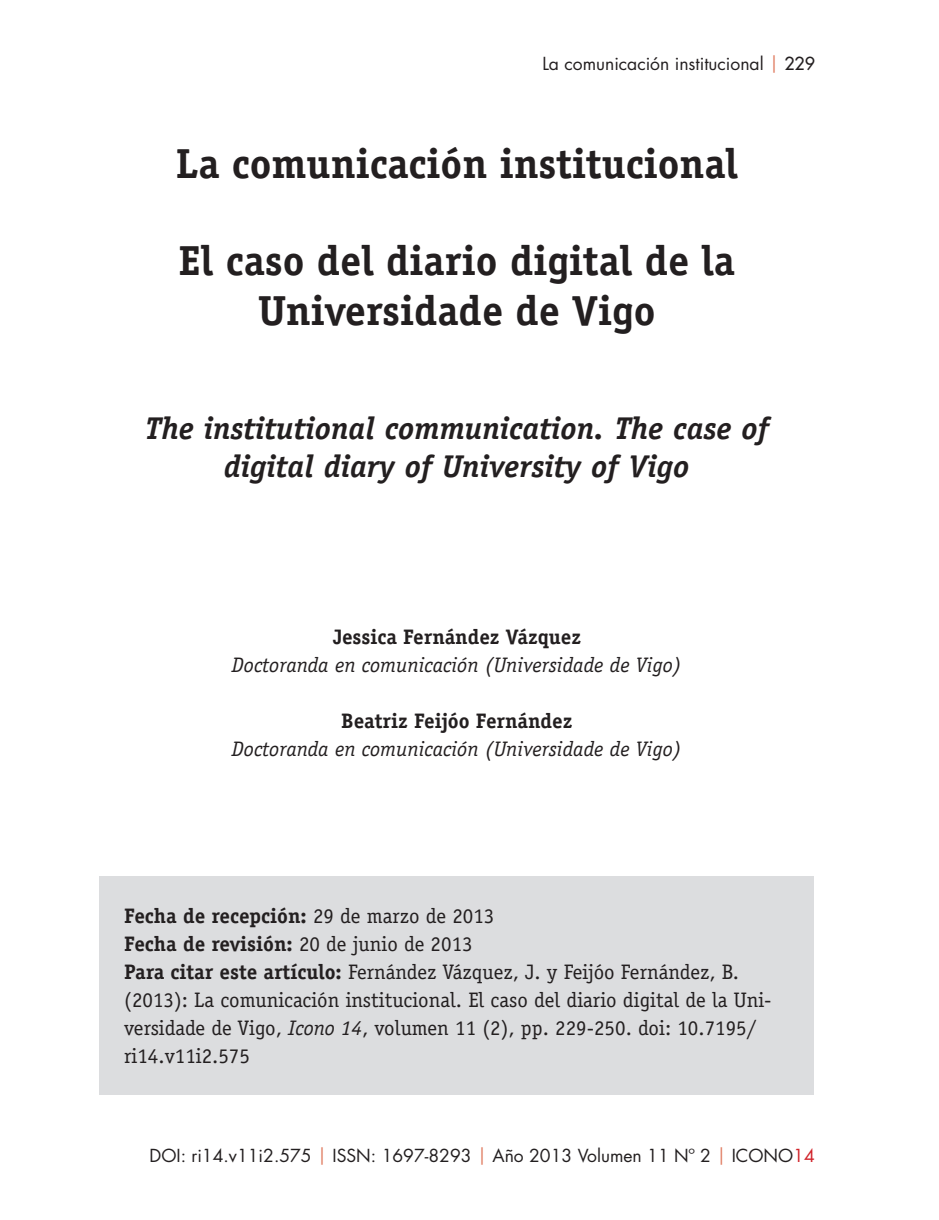
<style>
.page{position:relative;width:939px;height:1220px;background:#fff}
.page>*{position:absolute;margin:0;border:0;box-sizing:border-box;transform-origin:0 0}
.t1{font:700 42px/50.4px "Officina Serif Std";color:#231f20;text-align:center}
.t2{font:italic 700 31.5px/37.8px "Officina Serif Std";color:#231f20;text-align:center}
.t3{font:21px/28px "Officina Serif Std";color:#231f20}
.t4{font:italic 21px "Officina Serif Std";color:#231f20}
.t5{font:700 21px "Officina Serif Std";color:#231f20}
.pagina_encabezado{font:17.5px "Futura Std";color:#231f20}
.s1{color:#e18066}
.s2{font-weight:500}
.s3{font-weight:700}
.s4{font-style:italic}
.s5{color:#d1232a}
</style>
<div class="page">
<div style="left:99px;top:876px;width:714px;height:219px;background:#dcdddf"></div>
<p class="pagina_encabezado" style="left:542px;top:53px;width:274px">La comunicación institucional <span class="s1">|</span> <span class="s2">229</span></p>
<h1 class="t1" style="left:176px;top:138px;width:563px">La comunicación institucional</h1>
<h1 class="t1" style="left:178px;top:235px;width:558px">El caso del diario digital de la<br>Universidade de Vigo</h1>
<h2 class="t2" style="left:145px;top:410px;width:625px">The institutional communication. The case of digital diary of University of Vigo</h2>
<p class="t5" style="left:332px;top:624px;width:250px">Jessica Fernández Vázquez</p>
<p class="t4" style="left:232px;top:653px;width:451px">Doctoranda en comunicación (Universidade de Vigo)</p>
<p class="t5" style="left:341px;top:708px;width:233px">Beatriz Feijóo Fernández</p>
<p class="t4" style="left:232px;top:737px;width:451px">Doctoranda en comunicación (Universidade de Vigo)</p>
<p class="t3" style="left:124px;top:902px;width:648px"><span class="s3">Fecha de recepción:</span> 29 de marzo de 2013<br><span class="s3">Fecha de revisión:</span> 20 de junio de 2013<br><span class="s3">Para citar este artículo:</span> Fernández Vázquez, J. y Feijóo Fernández, B. (2013): La comunicación institucional. El caso del diario digital de la Uni&shy;versidade de Vigo, <span class="s4">Icono 14</span>, volumen 11 (2), pp. 229-250. doi: 10.7195/ ri14.v11i2.575</p>
<p class="pagina_encabezado" style="left:149px;top:1145px;width:666px">DOI: ri14.v11i2.575 <span class="s1">|</span> ISSN: 1697-8293 <span class="s1">|</span> Año 2013 Volumen 11 Nº 2 <span class="s1">|</span> ICONO<span class="s5">14</span></p>
</div>
